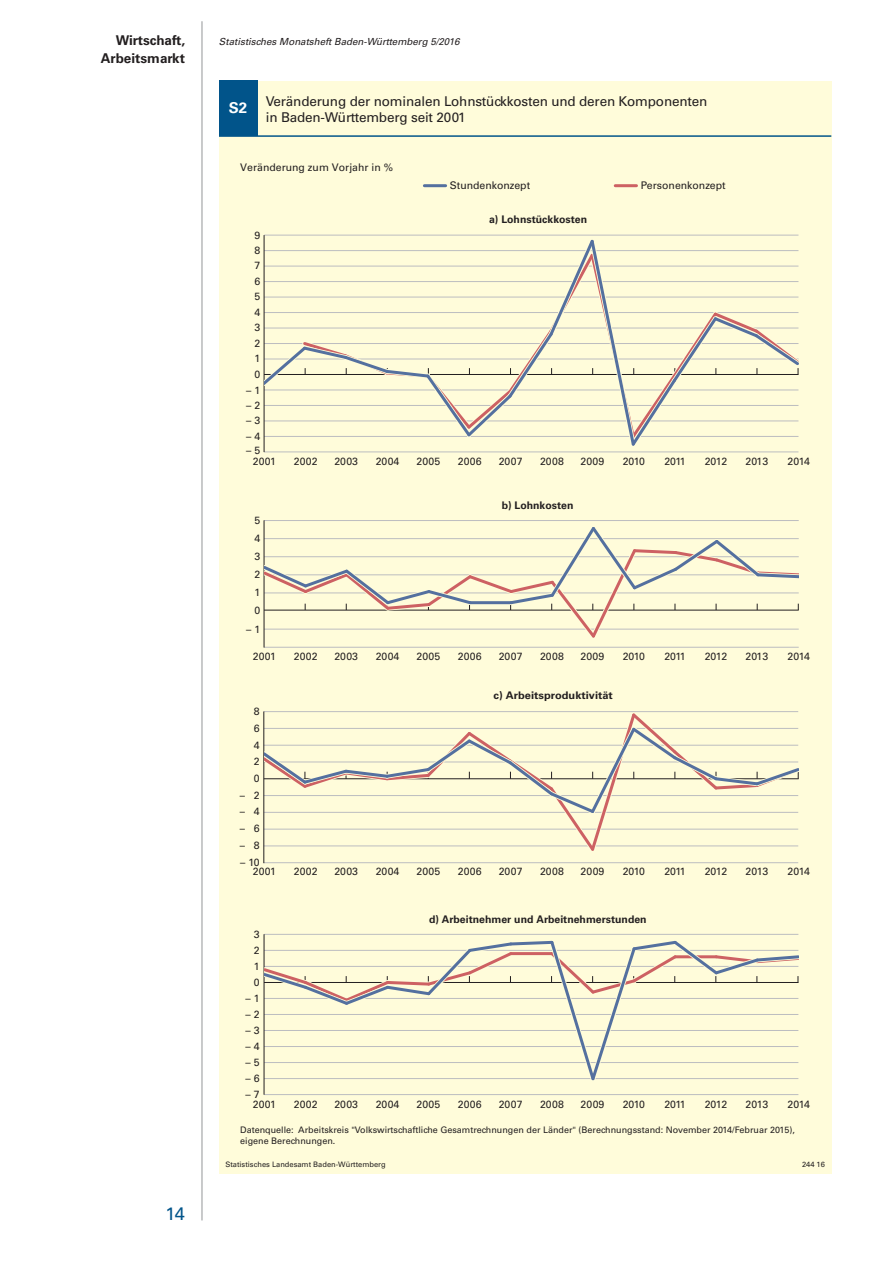
<style>
.page{position:relative;width:893px;height:1263px;background:#fff}
.page>*{position:absolute;margin:0;border:0;box-sizing:border-box;transform-origin:0 0}
.t1{font:18px "Univers";color:#01548a}
.t2{font:700 15px "Univers";color:#fff}
.t3{font:13.5px/16.2px "Univers";letter-spacing:-.015em;color:#231f20}
.t4{font:700 13.5px "Univers";color:#231f20}
.t5{font:10.5px "Univers";color:#231f20}
.t6{font:700 10.5px "Univers";color:#231f20}
.t7{font:700 10.5px "Univers";color:#231f20;scale:1.06 1}
.t8{font:italic 9.75px "Univers";color:#231f20}
.t9{font:9px/10.8px "Univers";color:#231f20}
.t10{font:7.5px "Univers";color:#231f20}
</style>
<div class="page">
<hr style="left:202px;top:21px;width:1px;height:1199px;background:#939598">
<div style="left:219px;top:81px;width:612px;height:1093px;background:#fffcda"></div>
<div style="left:219px;top:81px;width:38px;height:55px;background:#01548a"></div>
<hr style="left:219px;top:135px;width:612px;height:2px;background:#01548a">
<hr style="left:264px;top:452px;width:534px;height:1px;background:#bcbdc0">
<hr style="left:264px;top:235px;width:534px;height:1px;background:#bcbdc0">
<hr style="left:264px;top:235px;width:1px;height:217px;background:#231f20">
<hr style="left:264px;top:647px;width:535px;height:1px;background:#bcbdc0">
<hr style="left:264px;top:520px;width:535px;height:1px;background:#bcbdc0">
<hr style="left:264px;top:862px;width:534px;height:1px;background:#bcbdc0">
<hr style="left:264px;top:711px;width:534px;height:1px;background:#bcbdc0">
<hr style="left:264px;top:1094px;width:534px;height:1px;background:#bcbdc0">
<hr style="left:264px;top:934px;width:534px;height:1px;background:#bcbdc0">
<hr style="left:264px;top:520px;width:1px;height:127px;background:#231f20">
<hr style="left:263px;top:711px;width:1px;height:152px;background:#231f20">
<hr style="left:264px;top:934px;width:1px;height:161px;background:#231f20">
<svg style="left:264px;top:938px;width:534px;height:146px"></svg>
<svg style="left:264px;top:712px;width:535px;height:144px"></svg>
<svg style="left:264px;top:525px;width:535px;height:114px"></svg>
<svg style="left:265px;top:239px;width:534px;height:207px"></svg>
<hr style="left:615px;top:184px;width:21px;height:3px;background:#cd6163">
<hr style="left:424px;top:184px;width:22px;height:3px;background:#54709f">
<p class="t4" style="left:116px;top:32px;width:71px">Wirtschaft,</p>
<p class="t8" style="left:219px;top:35px;width:242px">Statistisches Monatsheft Baden-Württemberg 5/2016</p>
<p class="t4" style="left:101px;top:50px;width:86px">Arbeitsmarkt</p>
<h2 class="t2" style="left:229px;top:99px;width:20px">S2</h2>
<p class="t3" style="left:266px;top:93px;width:443px">Veränderung der nominalen Lohnstückkosten und deren Komponenten in Baden-Württemberg seit 2001</p>
<p class="t5" style="left:240px;top:161px;width:154px">Veränderung zum Vorjahr in %</p>
<p class="t5" style="left:450px;top:179px;width:82px">Stundenkonzept</p>
<p class="t5" style="left:641px;top:179px;width:86px">Personenkonzept</p>
<p class="t5" style="left:254px;top:229px;width:7px">9</p>
<p class="t5" style="left:254px;top:244px;width:7px">8</p>
<p class="t5" style="left:254px;top:259px;width:7px">7</p>
<p class="t5" style="left:254px;top:275px;width:7px">6</p>
<p class="t5" style="left:254px;top:290px;width:7px">5</p>
<p class="t5" style="left:254px;top:306px;width:7px">4</p>
<p class="t5" style="left:254px;top:321px;width:7px">3</p>
<p class="t5" style="left:254px;top:337px;width:7px">2</p>
<p class="t5" style="left:254px;top:352px;width:7px">1</p>
<p class="t5" style="left:254px;top:368px;width:7px">0</p>
<p class="t5" style="left:246px;top:384px;width:16px">– 1</p>
<p class="t5" style="left:246px;top:399px;width:16px">– 2</p>
<p class="t5" style="left:246px;top:414px;width:16px">– 3</p>
<p class="t5" style="left:246px;top:430px;width:16px">– 4</p>
<p class="t5" style="left:246px;top:444px;width:16px">– 5</p>
<p class="t6" style="left:489px;top:213px;width:100px">a) Lohnstückkosten</p>
<p class="t5" style="left:253px;top:455px;width:25px">2001</p>
<p class="t5" style="left:294px;top:455px;width:25px">2002</p>
<p class="t5" style="left:334px;top:455px;width:25px">2003</p>
<p class="t5" style="left:376px;top:455px;width:25px">2004</p>
<p class="t5" style="left:417px;top:455px;width:25px">2005</p>
<p class="t5" style="left:458px;top:455px;width:25px">2006</p>
<p class="t5" style="left:499px;top:455px;width:25px">2007</p>
<p class="t5" style="left:540px;top:455px;width:25px">2008</p>
<p class="t5" style="left:581px;top:455px;width:25px">2009</p>
<p class="t5" style="left:623px;top:455px;width:24px">2010</p>
<p class="t5" style="left:664px;top:455px;width:23px">2011</p>
<p class="t5" style="left:705px;top:455px;width:24px">2012</p>
<p class="t5" style="left:745px;top:455px;width:24px">2013</p>
<p class="t5" style="left:788px;top:455px;width:24px">2014</p>
<p class="t5" style="left:254px;top:514px;width:7px">5</p>
<p class="t5" style="left:254px;top:532px;width:7px">4</p>
<p class="t5" style="left:254px;top:550px;width:7px">3</p>
<p class="t5" style="left:254px;top:568px;width:7px">2</p>
<p class="t5" style="left:254px;top:586px;width:7px">1</p>
<p class="t5" style="left:254px;top:604px;width:7px">0</p>
<p class="t5" style="left:246px;top:623px;width:16px">– 1</p>
<p class="t6" style="left:502px;top:499px;width:73px">b) Lohnkosten</p>
<p class="t5" style="left:253px;top:650px;width:25px">2001</p>
<p class="t5" style="left:294px;top:650px;width:25px">2002</p>
<p class="t5" style="left:334px;top:650px;width:25px">2003</p>
<p class="t5" style="left:376px;top:650px;width:25px">2004</p>
<p class="t5" style="left:417px;top:650px;width:25px">2005</p>
<p class="t5" style="left:458px;top:650px;width:25px">2006</p>
<p class="t5" style="left:499px;top:650px;width:25px">2007</p>
<p class="t5" style="left:540px;top:650px;width:25px">2008</p>
<p class="t5" style="left:581px;top:650px;width:25px">2009</p>
<p class="t5" style="left:623px;top:650px;width:24px">2010</p>
<p class="t5" style="left:664px;top:650px;width:23px">2011</p>
<p class="t5" style="left:705px;top:650px;width:24px">2012</p>
<p class="t5" style="left:745px;top:650px;width:24px">2013</p>
<p class="t5" style="left:788px;top:650px;width:24px">2014</p>
<p class="t5" style="left:254px;top:705px;width:7px">8</p>
<p class="t5" style="left:254px;top:722px;width:7px">6</p>
<p class="t5" style="left:254px;top:739px;width:7px">4</p>
<p class="t5" style="left:254px;top:755px;width:7px">2</p>
<p class="t5" style="left:254px;top:772px;width:7px">0</p>
<p class="t5" style="left:240px;top:789px;width:21px">– 2</p>
<p class="t5" style="left:240px;top:805px;width:21px">– 4</p>
<p class="t5" style="left:240px;top:822px;width:21px">– 6</p>
<p class="t5" style="left:240px;top:839px;width:21px">– 8</p>
<p class="t7" style="left:494px;top:689px;width:114px">c) Arbeitsproduktivität</p>
<p class="t5" style="left:240px;top:856px;width:21px">– 10</p>
<p class="t5" style="left:253px;top:865px;width:25px">2001</p>
<p class="t5" style="left:294px;top:865px;width:25px">2002</p>
<p class="t5" style="left:334px;top:865px;width:25px">2003</p>
<p class="t5" style="left:376px;top:865px;width:25px">2004</p>
<p class="t5" style="left:417px;top:865px;width:25px">2005</p>
<p class="t5" style="left:458px;top:865px;width:25px">2006</p>
<p class="t5" style="left:499px;top:865px;width:25px">2007</p>
<p class="t5" style="left:540px;top:865px;width:25px">2008</p>
<p class="t5" style="left:581px;top:865px;width:25px">2009</p>
<p class="t5" style="left:623px;top:865px;width:24px">2010</p>
<p class="t5" style="left:664px;top:865px;width:23px">2011</p>
<p class="t5" style="left:705px;top:865px;width:24px">2012</p>
<p class="t5" style="left:746px;top:865px;width:24px">2013</p>
<p class="t5" style="left:788px;top:865px;width:24px">2014</p>
<p class="t5" style="left:254px;top:928px;width:7px">3</p>
<p class="t5" style="left:254px;top:944px;width:7px">2</p>
<p class="t5" style="left:254px;top:960px;width:7px">1</p>
<p class="t5" style="left:254px;top:976px;width:7px">0</p>
<p class="t5" style="left:245px;top:992px;width:16px">– 1</p>
<p class="t5" style="left:245px;top:1008px;width:16px">– 2</p>
<p class="t5" style="left:245px;top:1024px;width:16px">– 3</p>
<p class="t5" style="left:245px;top:1040px;width:16px">– 4</p>
<p class="t5" style="left:245px;top:1055px;width:16px">– 5</p>
<p class="t5" style="left:245px;top:1072px;width:16px">– 6</p>
<p class="t5" style="left:245px;top:1088px;width:16px">– 7</p>
<p class="t6" style="left:429px;top:913px;width:219px">d) Arbeitnehmer und Arbeitnehmerstunden</p>
<p class="t5" style="left:253px;top:1098px;width:25px">2001</p>
<p class="t5" style="left:294px;top:1098px;width:25px">2002</p>
<p class="t5" style="left:334px;top:1098px;width:25px">2003</p>
<p class="t5" style="left:376px;top:1098px;width:25px">2004</p>
<p class="t5" style="left:417px;top:1098px;width:25px">2005</p>
<p class="t5" style="left:458px;top:1098px;width:25px">2006</p>
<p class="t5" style="left:499px;top:1098px;width:25px">2007</p>
<p class="t5" style="left:540px;top:1098px;width:25px">2008</p>
<p class="t5" style="left:581px;top:1098px;width:25px">2009</p>
<p class="t5" style="left:623px;top:1098px;width:24px">2010</p>
<p class="t5" style="left:664px;top:1098px;width:23px">2011</p>
<p class="t5" style="left:705px;top:1098px;width:24px">2012</p>
<p class="t5" style="left:746px;top:1098px;width:24px">2013</p>
<p class="t5" style="left:788px;top:1098px;width:24px">2014</p>
<p class="t9" style="left:240px;top:1124px;width:556px">Datenquelle: Arbeitskreis "Volkswirtschaftliche Gesamtrechnungen der Länder" (Berechnungsstand: November 2014/Februar 2015), eigene Berechnungen.</p>
<h1 class="t1" style="left:166px;top:1203px;width:21px">14</h1>
<p class="t10" style="left:225px;top:1160px;width:162px">Statistisches Landesamt Baden-Württemberg</p>
<p class="t10" style="left:802px;top:1160px;width:24px">244 16</p>
</div>
